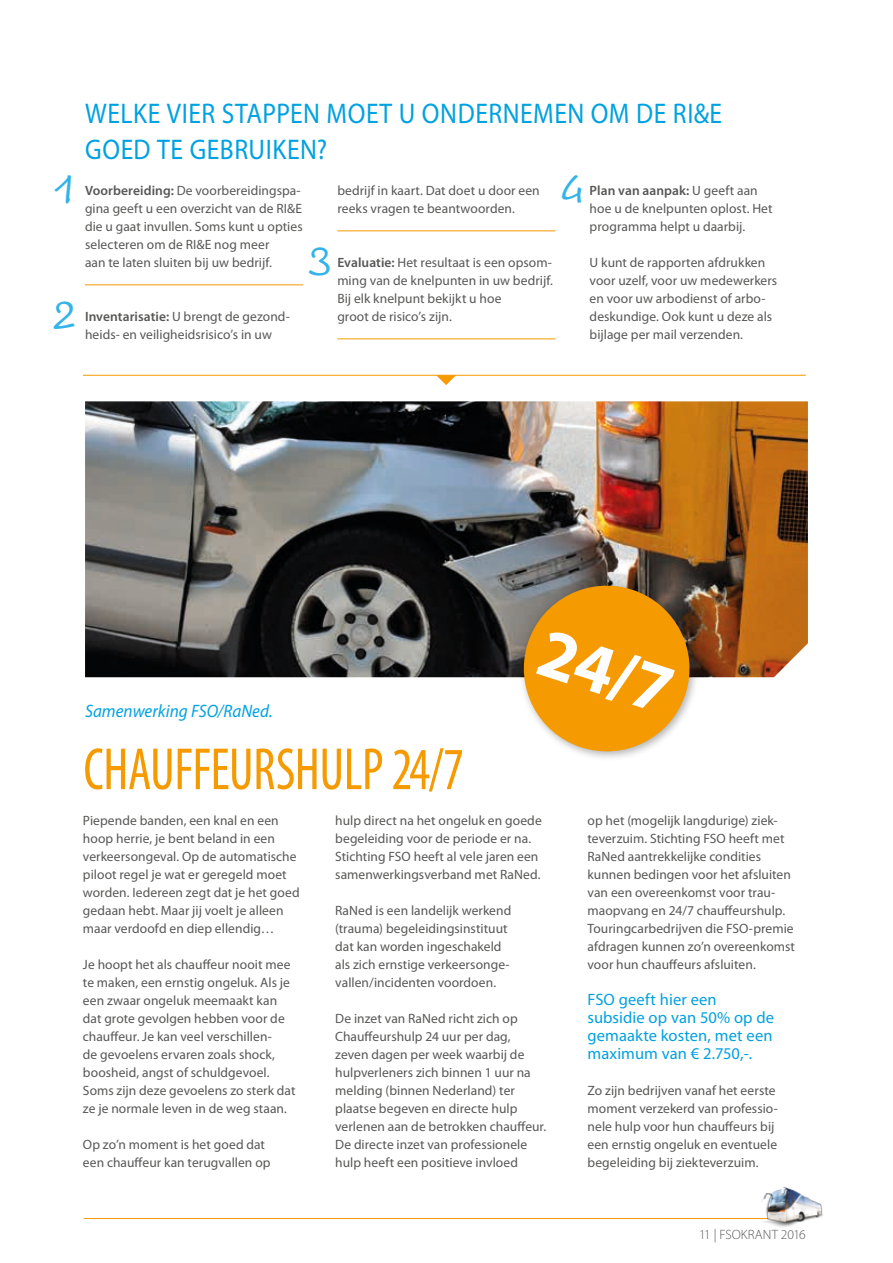
<style>
.page{position:relative;width:893px;height:1263px;background:#fff}
.page>*{position:absolute;margin:0;border:0;box-sizing:border-box;transform-origin:0 0}
.t1{font:700 70.5px "Myriad Pro";color:#fff}
.t2{font:condensed 60px "Myriad Pro";letter-spacing:-.005em;color:#f59a00;scale:.9 1}
.t3{font:34.5px "Tornac";color:#34b3e8}
.t4{font:28.5px/36px "Myriad Pro";letter-spacing:.02em;color:#00a1e0;scale:.9 1}
.t5{font:italic 18px "Myriad Pro";color:#00a1e0;scale:.95 1}
.t6{font:16.5px/18px "Myriad Pro";letter-spacing:.005em;color:#00a1e0}
.t7{font:13.5px/18px "Myriad Pro";letter-spacing:.005em;color:#575756}
.t8{font:300 13.5px "Myriad Pro";color:#575756}
.s1{font-weight:600}
</style>
<div class="page">
<hr style="left:84px;top:1218px;width:717px;height:1px;background:#f59a00">
<img style="left:763px;top:1186px;width:60px;height:41px">
<hr style="left:85px;top:285px;width:218px;height:1px;background:#f59a00">
<hr style="left:337px;top:231px;width:219px;height:1px;background:#f59a00">
<hr style="left:337px;top:339px;width:219px;height:1px;background:#f59a00">
<hr style="left:83px;top:375px;width:723px;height:1px;background:#f59a00">
<svg style="left:436px;top:375px;width:20px;height:10px"></svg>
<img style="left:85px;top:401px;width:723px;height:276px">
<svg style="left:514px;top:576px;width:186px;height:182px"></svg>
<h3 class="t3" style="left:52px;top:167px;width:27px">1</h3>
<h3 class="t3" style="left:52px;top:293px;width:27px">2</h3>
<h3 class="t4" style="left:85px;top:95px;width:709px">WELKE VIER STAPPEN MOET U ONDERNEMEN OM DE RI&amp;E<br>GOED TE GEBRUIKEN?</h3>
<p class="t7" style="left:85px;top:181px;width:219px"><span class="s1">Voorbereiding:</span> De voorbereidingspa&shy;gina geeft u een overzicht van de RI&amp;E die u gaat invullen. Soms kunt u opties selecteren om de RI&amp;E nog meer<br>aan te laten sluiten bij uw bedrijf.</p>
<h3 class="t3" style="left:308px;top:239px;width:27px">3</h3>
<p class="t7" style="left:85px;top:307px;width:206px"><span class="s1">Inventarisatie:</span> U brengt de gezond&shy;heids- en veiligheidsrisico’s in uw</p>
<p class="t7" style="left:337px;top:181px;width:204px">bedrijf in kaart. Dat doet u door een reeks vragen te beantwoorden.</p>
<p class="t7" style="left:337px;top:253px;width:217px"><span class="s1">Evaluatie:</span> Het resultaat is een opsom&shy;ming van de knelpunten in uw bedrijf.<br>Bij elk knelpunt bekijkt u hoe<br>groot de risico’s zijn.</p>
<h3 class="t3" style="left:560px;top:167px;width:27px">4</h3>
<p class="t7" style="left:590px;top:181px;width:184px"><span class="s1">Plan van aanpak:</span> U geeft aan hoe u de knelpunten oplost. Het programma helpt u daarbij.</p>
<p class="t7" style="left:590px;top:253px;width:189px">U kunt de rapporten afdrukken voor uzelf, voor uw medewerkers en voor uw arbodienst of arbo&shy;deskundige. Ook kunt u deze als bijlage per mail verzenden.</p>
<h3 class="t5" style="left:85px;top:701px;width:199px">Samenwerking FSO/RaNed.</h3>
<h1 class="t1" style="left:553px;top:612px;width:139px;rotate:18deg">24/7</h1>
<h2 class="t2" style="left:83px;top:737px;width:424px">CHAUFFEURSHULP 24/7</h2>
<p class="t7" style="left:83px;top:811px;width:218px">Piepende banden, een knal en een hoop herrie, je bent beland in een verkeersongeval. Op de automatische piloot regel je wat er geregeld moet worden. Iedereen zegt dat je het goed gedaan hebt. Maar jij voelt je alleen maar verdoofd en diep ellendig…</p>
<p class="t7" style="left:83px;top:955px;width:214px">Je hoopt het als chauffeur nooit mee te maken, een ernstig ongeluk. Als je een zwaar ongeluk meemaakt kan dat grote gevolgen hebben voor de chauffeur. Je kan veel verschillen-<br>de gevoelens ervaren zoals shock, boosheid, angst of schuldgevoel.<br>Soms zijn deze gevoelens zo sterk dat ze je normale leven in de weg staan.</p>
<p class="t7" style="left:83px;top:1135px;width:189px">Op zo’n moment is het goed dat een chauffeur kan terugvallen op</p>
<p class="t7" style="left:335px;top:811px;width:208px">hulp direct na het ongeluk en goede begeleiding voor de periode er na.<br>Stichting FSO heeft al vele jaren een samenwerkingsverband met RaNed.</p>
<p class="t7" style="left:335px;top:901px;width:178px">RaNed is een landelijk werkend (trauma) begeleidingsinstituut dat kan worden ingeschakeld als zich ernstige verkeersonge&shy;vallen/incidenten voordoen.</p>
<p class="t7" style="left:335px;top:1009px;width:213px">De inzet van RaNed richt zich op<br>Chauffeurshulp 24 uur per dag, zeven dagen per week waarbij de hulpverleners zich binnen 1 uur na melding (binnen Nederland) ter plaatse begeven en directe hulp verlenen aan de betrokken chauffeur.<br>De directe inzet van professionele hulp heeft een positieve invloed</p>
<p class="t7" style="left:587px;top:811px;width:209px">op het (mogelijk langdurige) ziek&shy;teverzuim. Stichting FSO heeft met RaNed aantrekkelijke condities kunnen bedingen voor het afsluiten van een overeenkomst voor trau&shy;maopvang en 24/7 chauffeurshulp.<br>Touringcarbedrijven die FSO-premie afdragen kunnen zo’n overeenkomst voor hun chauffeurs afsluiten.</p>
<p class="t6" style="left:587px;top:990px;width:188px">FSO geeft hier een subsidie op van 50% op de gemaakte kosten, met een maximum van € 2.750,-.</p>
<p class="t7" style="left:587px;top:1081px;width:192px">Zo zijn bedrijven vanaf het eerste moment verzekerd van professio&shy;nele hulp voor hun chauffeurs bij een ernstig ongeluk en eventuele begeleiding bij ziekteverzuim.</p>
<p class="t8" style="left:699px;top:1226px;width:108px">11 | FSOKRANT 2016</p>
</div>
